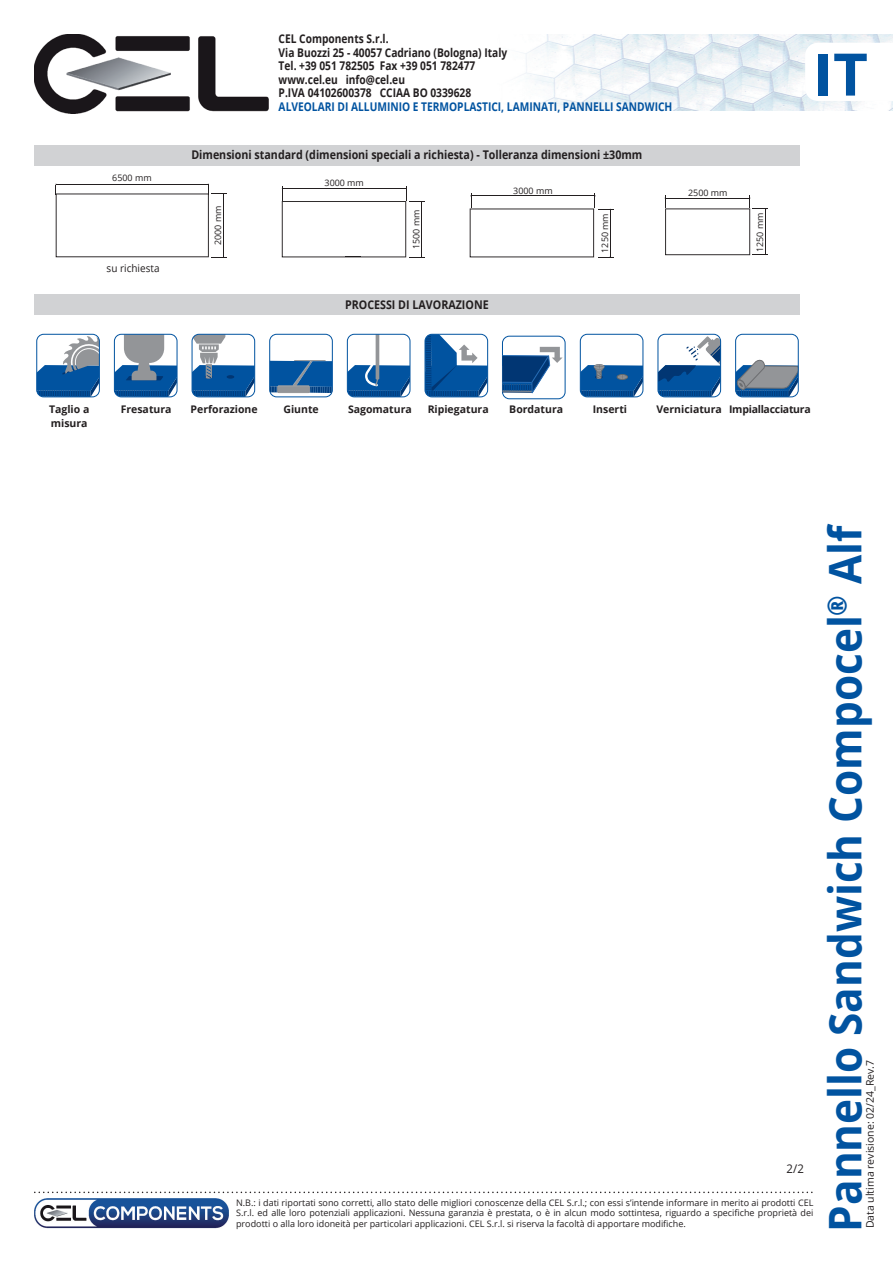
<style>
.page{position:relative;width:893px;height:1263px;background:#fff}
.page>*{position:absolute;margin:0;border:0;box-sizing:border-box;transform-origin:0 0}
.t1{font:700 58.65px "Open Sans";color:#0153a0}
.t2{font:700 45px "Open Sans";color:#0153a0;scale:.94 1}
.t3{font:700 12px/13.5px "Open Sans";color:#231f20;scale:.85 1}
.t4{font:700 12px "Open Sans";color:#231f20;scale:.89 1}
.t5{font:700 12px "Open Sans";color:#0153a0;scale:.85 1}
.t6{font:12px "Open Sans";color:#231f20;scale:.95 1}
.t7{font:700 10.5px/13.5px "Open Sans";color:#231f20}
.t8{font:10.5px "Open Sans";color:#231f20}
.t9{font:700 10.5px "Open Sans";letter-spacing:-.025em;color:#231f20}
.t10{font:10.5px "Open Sans";color:#231f20;scale:.95 1}
.t11{font:9px/10.5px "Open Sans";color:#231f20;text-align:justify}
.t12{font:8.85px "Open Sans";color:#231f20}
</style>
<div class="page">
<img style="left:520px;top:34px;width:372px;height:77px">
<svg style="left:805px;top:43px;width:87px;height:58px"></svg>
<svg style="left:34px;top:1192px;width:778px;height:1px"></svg>
<img style="left:34px;top:34px;width:234px;height:79px">
<img style="left:34px;top:1198px;width:195px;height:31px">
<div style="left:34px;top:145px;width:765px;height:20px;background:#d1d2d4"></div>
<div style="left:34px;top:294px;width:765px;height:21px;background:#d1d2d4"></div>
<svg style="left:37px;top:336px;width:62px;height:61px"></svg>
<div style="left:36px;top:334px;width:64px;height:63px;border:1px solid #0153a0;border-radius:7px"></div>
<svg style="left:347px;top:334px;width:63px;height:63px"></svg>
<div style="left:347px;top:334px;width:63px;height:63px;border:1px solid #0153a0;border-radius:7px"></div>
<svg style="left:192px;top:334px;width:63px;height:63px"></svg>
<div style="left:192px;top:334px;width:63px;height:63px;border:1px solid #0153a0;border-radius:7px"></div>
<div style="left:424px;top:334px;width:64px;height:63px;border:1px solid #0153a0;border-radius:7px"></div>
<svg style="left:425px;top:334px;width:62px;height:63px"></svg>
<svg style="left:580px;top:364px;width:63px;height:33px;background:#1e61a1"></svg>
<div style="left:580px;top:334px;width:63px;height:63px;border:1px solid #0153a0;border-radius:7px"></div>
<div style="left:657px;top:334px;width:64px;height:63px;border:1px solid #0153a0;border-radius:7px"></div>
<svg style="left:658px;top:336px;width:62px;height:61px"></svg>
<svg style="left:736px;top:359px;width:62px;height:38px"></svg>
<div style="left:735px;top:334px;width:63px;height:63px;border:1px solid #0153a0;border-radius:7px"></div>
<div style="left:269px;top:334px;width:63px;height:63px;border:1px solid #0153a0;border-radius:7px"></div>
<svg style="left:270px;top:360px;width:62px;height:34px;background:#2866a2"></svg>
<svg style="left:114px;top:334px;width:63px;height:63px"></svg>
<div style="left:114px;top:334px;width:63px;height:63px;border:1px solid #0153a0;border-radius:7px"></div>
<div style="left:502px;top:336px;width:63px;height:63px;border:1px solid #0153a0;border-radius:7px"></div>
<svg style="left:502px;top:347px;width:60px;height:52px"></svg>
<svg style="left:664px;top:195px;width:103px;height:61px"></svg>
<svg style="left:55px;top:184px;width:171px;height:74px"></svg>
<svg style="left:282px;top:186px;width:142px;height:72px"></svg>
<svg style="left:469px;top:193px;width:144px;height:65px"></svg>
<p class="t12" style="left:112px;top:172px;width:41px">6500 mm</p>
<p class="t10" style="left:107px;top:260px;width:57px">su richiesta</p>
<h3 class="t3" style="left:279px;top:32px;width:270px">CEL Components S.r.l.<br>Via Buozzi 25 - 40057 Cadriano (Bologna) Italy Tel. +39 051 782505 Fax +39 051 782477 www.cel.eu info@cel.eu<br>P.IVA 04102600378 CCIAA BO 0339628</h3>
<h3 class="t5" style="left:279px;top:98px;width:464px">ALVEOLARI DI ALLUMINIO E TERMOPLASTICI, LAMINATI, PANNELLI SANDWICH</h3>
<h3 class="t4" style="left:191px;top:146px;width:508px">Dimensioni standard (dimensioni speciali a richiesta) - Tolleranza dimensioni ±30mm</h3>
<p class="t12" style="left:211px;top:245px;width:41px;rotate:-90deg">2000 mm</p>
<p class="t12" style="left:324px;top:177px;width:41px">3000 mm</p>
<p class="t12" style="left:410px;top:249px;width:41px;rotate:-90deg">1500 mm</p>
<p class="t12" style="left:513px;top:184px;width:41px">3000 mm</p>
<p class="t12" style="left:598px;top:253px;width:41px;rotate:-90deg">1250 mm</p>
<p class="t12" style="left:688px;top:187px;width:41px">2500 mm</p>
<h3 class="t4" style="left:345px;top:296px;width:163px">PROCESSI DI LAVORAZIONE</h3>
<p class="t12" style="left:753px;top:252px;width:41px;rotate:-90deg">1250 mm</p>
<h1 class="t1" style="left:813px;top:33px;width:56px">IT</h1>
<p class="t7" style="left:49px;top:402px;width:42px">Taglio a misura</p>
<p class="t7" style="left:121px;top:402px;width:52px">Fresatura</p>
<p class="t7" style="left:190px;top:402px;width:69px">Perforazione</p>
<p class="t7" style="left:283px;top:402px;width:37px">Giunte</p>
<p class="t7" style="left:348px;top:402px;width:65px">Sagomatura</p>
<p class="t7" style="left:427px;top:402px;width:63px">Ripiegatura</p>
<p class="t7" style="left:509px;top:402px;width:55px">Bordatura</p>
<p class="t7" style="left:592px;top:402px;width:36px">Inserti</p>
<p class="t9" style="left:656px;top:402px;width:156px">Verniciatura Impiallacciatura</p>
<h3 class="t6" style="left:786px;top:1160px;width:20px">2/2</h3>
<p class="t11" style="left:236px;top:1197px;width:578px">N.B.: i dati riportati sono corretti, allo stato delle migliori conoscenze della CEL S.r.l.; con essi s’intende informare in merito ai prodotti CEL S.r.l. ed alle loro potenziali applicazioni. Nessuna garanzia è prestata, o è in alcun modo sottintesa, riguardo a specifiche proprietà dei prodotti o alla loro idoneità per particolari applicazioni. CEL S.r.l. si riserva la facoltà di apportare modifiche.</p>
<h2 class="t2" style="left:813px;top:1232px;width:755px;rotate:-90deg">Pannello Sandwich Compocel<sup>®</sup> Alf</h2>
<p class="t8" style="left:862px;top:1228px;width:170px;rotate:-90deg">Data ultima revisione: 02/24_Rev.7</p>
</div>
